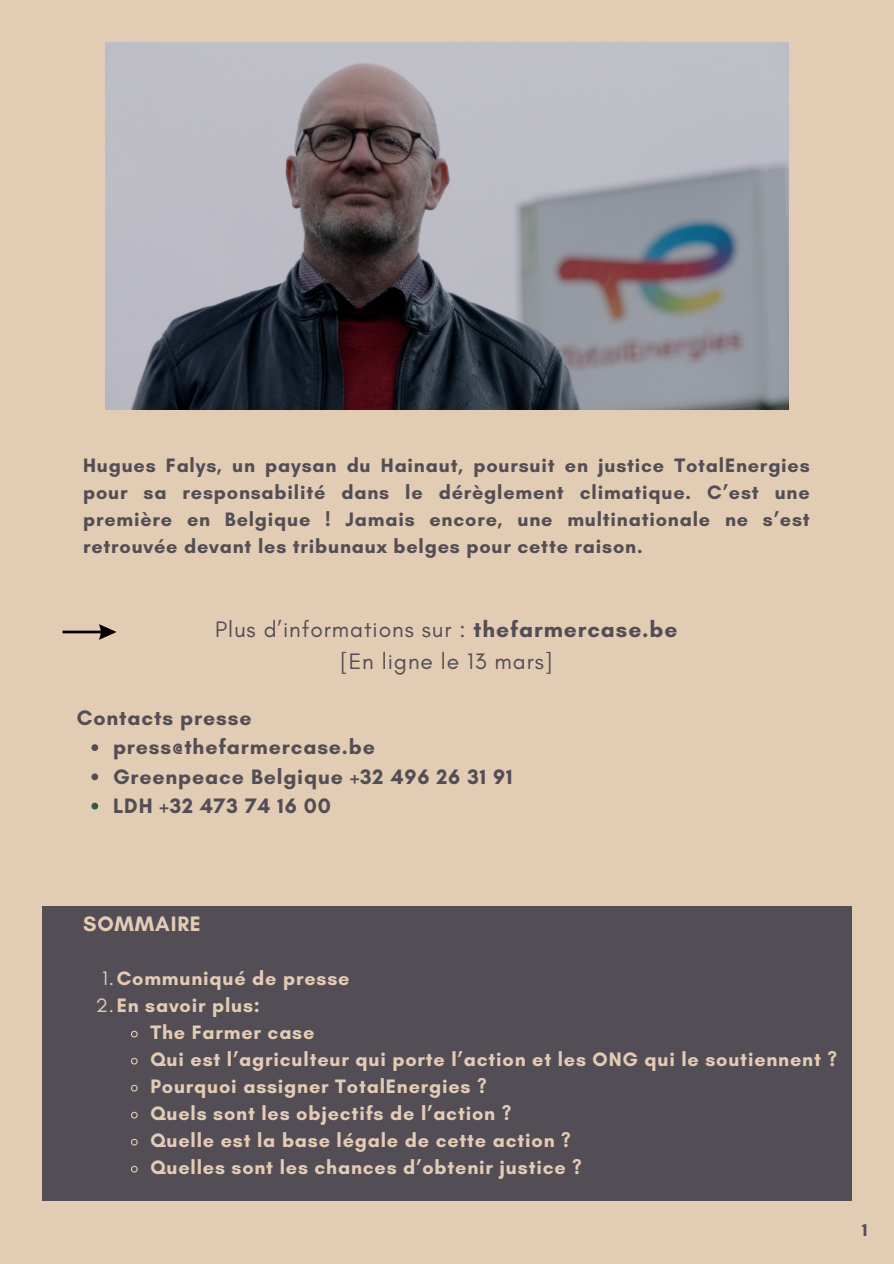
<style>
.page{position:relative;width:894px;height:1264px;background:#fff}
.page>*{position:absolute;margin:0;border:0;box-sizing:border-box;transform-origin:0 0}
.t1{font:22.8px/31.5px "Glacial Indifference";letter-spacing:.04em;color:#534e55;text-align:center}
.t2{font:700 21.3px "Glacial Indifference";letter-spacing:.04em;color:#534e55}
.t3{font:700 21.3px "Glacial Indifference";letter-spacing:.04em;color:#e4cbb5}
.t4{font:700 19.8px "Glacial Indifference";letter-spacing:.04em;color:#e4cbb5}
.t5{font:700 19.8px/27px "Glacial Indifference";letter-spacing:.04em;color:#534e55;text-align:justify}
.t6{font:700 18px "Glacial Indifference";color:#534e55}
.s1{font-weight:700}
.s2{font-weight:400}
</style>
<div class="page">
<div style="left:0;top:0;width:893px;height:1263px;background:#e2ccb4"></div>
<div style="left:42px;top:906px;width:809px;height:294px;background:#534e55"></div>
<svg style="left:63px;top:624px;width:54px;height:16px"></svg>
<img style="left:105px;top:43px;width:683px;height:366px">
<svg style="left:91px;top:744px;width:7px;height:7px"></svg>
<svg style="left:91px;top:773px;width:7px;height:7px"></svg>
<svg style="left:91px;top:802px;width:7px;height:7px"></svg>
<svg style="left:131px;top:1030px;width:7px;height:8px"></svg>
<svg style="left:131px;top:1057px;width:7px;height:8px"></svg>
<svg style="left:131px;top:1084px;width:7px;height:8px"></svg>
<svg style="left:131px;top:1111px;width:7px;height:8px"></svg>
<svg style="left:131px;top:1138px;width:7px;height:8px"></svg>
<svg style="left:131px;top:1165px;width:7px;height:8px"></svg>
<h4 class="t5" style="left:83px;top:451px;width:728px">Hugues Falys, un paysan du Hainaut, poursuit en justice TotalEnergies pour sa responsabilité dans le dérèglement climatique. C’est une première en Belgique ! Jamais encore, une multinationale ne s’est retrouvée devant les tribunaux belges pour cette raison.</h4>
<h3 class="t1" style="left:215px;top:613px;width:464px">Plus d’informations sur : <span class="s1">thefarmercase.be </span>[En ligne le 13 mars]</h3>
<p class="t2" style="left:77px;top:704px;width:176px">Contacts presse</p>
<p class="t2" style="left:113px;top:734px;width:263px">press@thefarmercase.be</p>
<p class="t2" style="left:113px;top:763px;width:401px">Greenpeace Belgique +32 496 26 31 91</p>
<p class="t2" style="left:113px;top:792px;width:219px">LDH +32 473 74 16 00</p>
<p class="t3" style="left:83px;top:910px;width:119px">SOMMAIRE</p>
<h1 class="t4" style="left:102px;top:966px;width:249px"><span class="s2">1.</span>Communiqué de presse</h1>
<p class="t4" style="left:96px;top:993px;width:166px"><span class="s2">2.</span>En savoir plus:</p>
<p class="t4" style="left:150px;top:1020px;width:165px">The Farmer case</p>
<p class="t4" style="left:150px;top:1047px;width:688px">Qui est l’agriculteur qui porte l’action et les ONG qui le soutiennent ?</p>
<p class="t4" style="left:150px;top:1074px;width:338px">Pourquoi assigner TotalEnergies ?</p>
<p class="t4" style="left:150px;top:1101px;width:362px">Quels sont les objectifs de l’action ?</p>
<p class="t4" style="left:150px;top:1128px;width:422px">Quelle est la base légale de cette action ?</p>
<p class="t4" style="left:150px;top:1155px;width:433px">Quelles sont les chances d’obtenir justice ?</p>
<p class="t6" style="left:862px;top:1218px;width:7px">1</p>
</div>
